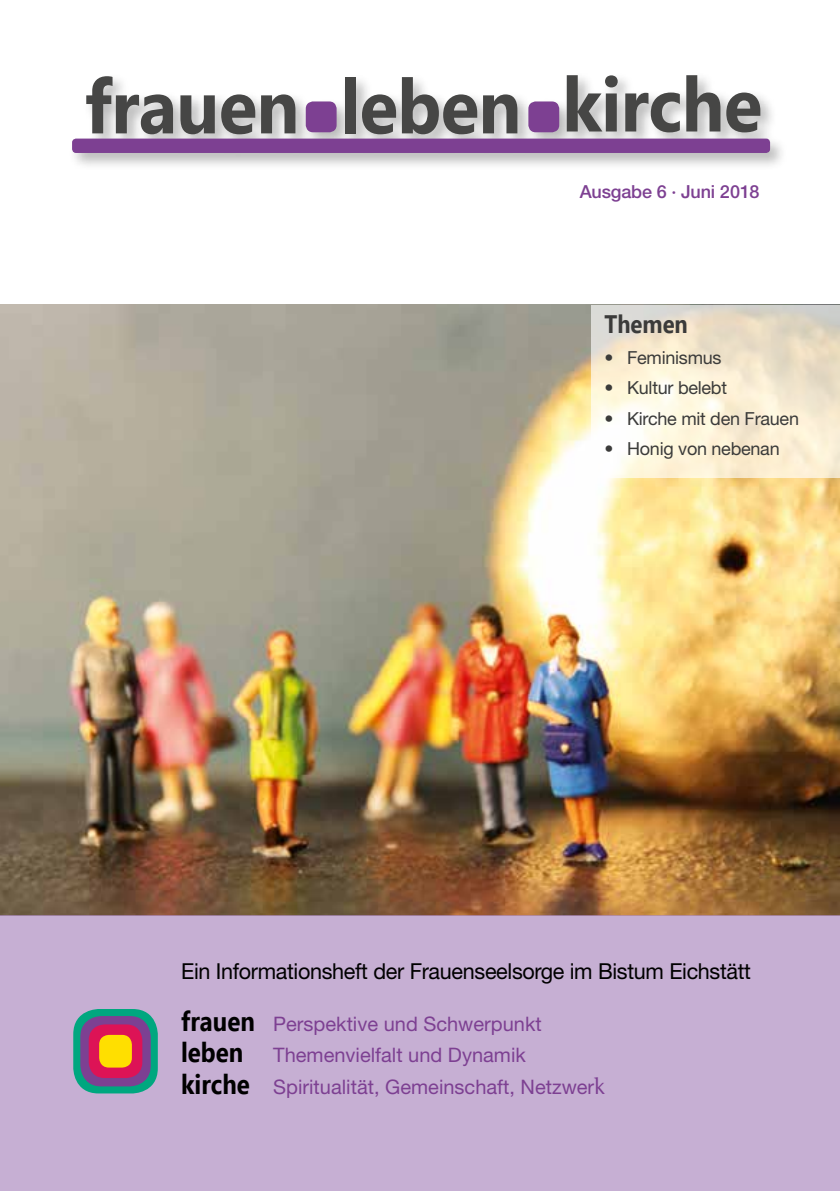
<style>
.page{position:relative;width:840px;height:1191px;background:#fff}
.page>*{position:absolute;margin:0;border:0;box-sizing:border-box;transform-origin:0 0}
.t1{font:700 76px "Ebrima";letter-spacing:-.01em;color:#464645;scale:.93 1}
.t2{font:700 25.2px "Ebrima";color:#3b3b3a;scale:.87 1}
.t3{font:22px "Helvetica Neue LT";letter-spacing:-.015em;color:#000}
.t4{font:20px/31.6px "Helvetica Neue LT";color:#7d4092}
.t5{font:18px "Helvetica Neue LT";letter-spacing:-.015em;color:#3b3b3a}
.t6{font:500 18px "Helvetica Neue LT";letter-spacing:-.01em;color:#7d4092}
.s1{font-family:"Ebrima";font-weight:700;font-size:27.6px;color:#000}
.s2{font-family:"Rotis Semi Serif Std";font-size:24px}
</style>
<div class="page">
<img style="left:0;top:305px;width:839px;height:611px">
<svg style="left:591px;top:305px;width:248px;height:172px"></svg>
<div style="left:0;top:916px;width:839px;height:275px;background:#c6afd3"></div>
<div style="left:73px;top:1009px;width:85px;height:84px;background:#00a77f;border-radius:25px"></div>
<div style="left:80px;top:1016px;width:71px;height:70px;background:#7d4092;border-radius:21px"></div>
<div style="left:89px;top:1024px;width:53px;height:54px;background:#dd1356;border-radius:16px"></div>
<div style="left:99px;top:1035px;width:33px;height:32px;background:#ffdf00;border-radius:10px"></div>
<div style="left:68px;top:72px;width:719px;height:99px;background:#000;opacity:.28"></div>
<div style="left:72px;top:139px;width:697px;height:14px;background:#7d4092;border-radius:4px"></div>
<div style="left:306px;top:102px;width:29px;height:29px;background:#7d4092;border-radius:7px"></div>
<div style="left:305px;top:101px;width:31px;height:31px;border:2px solid #7d4092;border-radius:7px"></div>
<div style="left:529px;top:102px;width:29px;height:29px;background:#7d4092;border-radius:7px"></div>
<div style="left:528px;top:101px;width:31px;height:31px;border:2px solid #7d4092;border-radius:7px"></div>
<h1 class="t1" style="left:85px;top:50px;width:729px">frauen leben kirche</h1>
<p class="t6" style="left:579px;top:181px;width:181px">Ausgabe 6 · Juni 2018</p>
<p class="t2" style="left:604px;top:306px;width:97px">Themen</p>
<p class="t5" style="left:604px;top:347px;width:118px">• Feminismus</p>
<p class="t5" style="left:604px;top:377px;width:124px">• Kultur belebt</p>
<p class="t5" style="left:604px;top:408px;width:196px">• Kirche mit den Frauen</p>
<p class="t5" style="left:604px;top:438px;width:177px">• Honig von nebenan</p>
<p class="t3" style="left:181px;top:958px;width:571px">Ein Informationsheft der Frauenseelsorge im Bistum Eichstätt</p>
<p class="t4" style="left:181px;top:1007px;width:425px"><span class="s1">frauen</span> Perspektive und Schwerpunkt <span class="s1">leben</span> Themenvielfalt und Dynamik<br><span class="s1">kirche</span> Spiritualität, Gemeinschaft, Netzwer<span class="s2">k</span></p>
</div>
